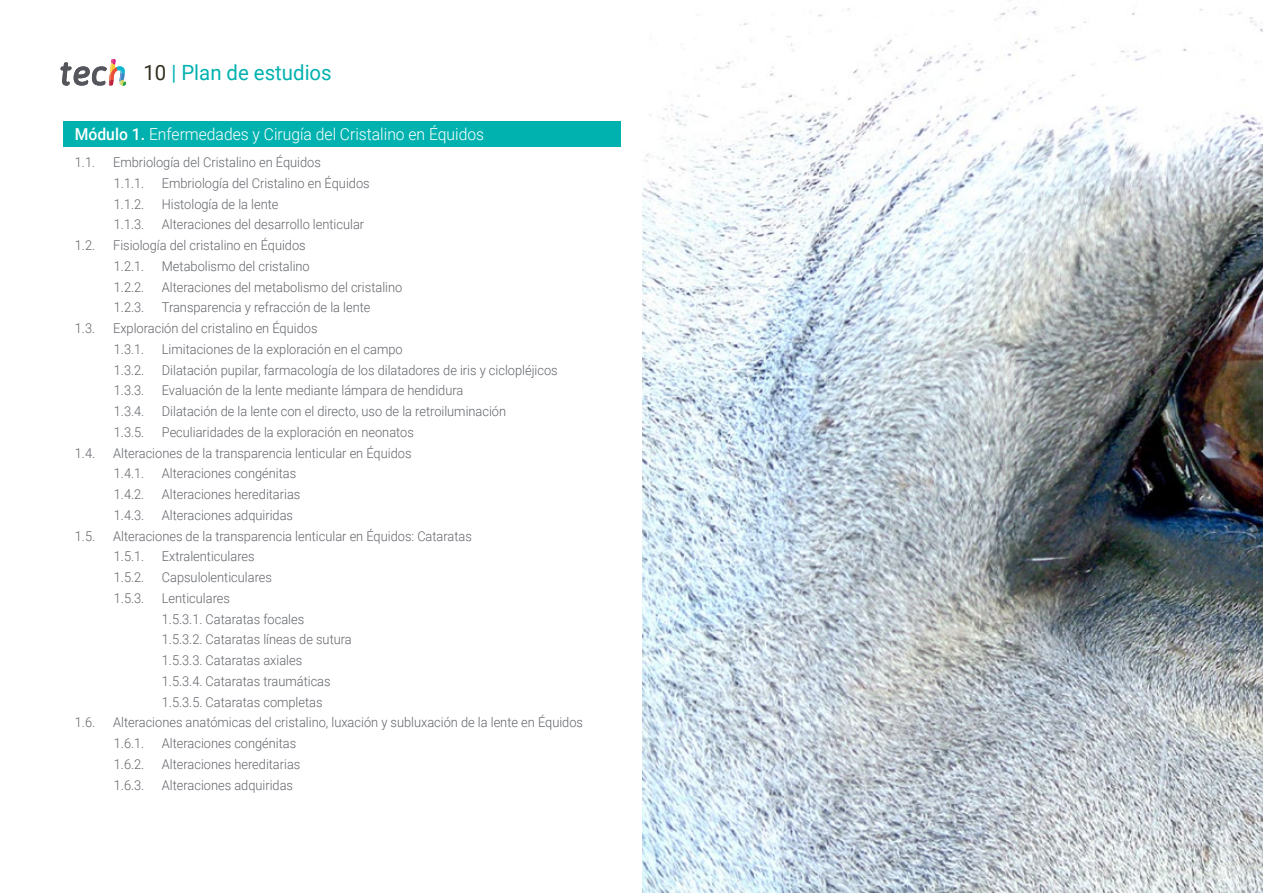
<style>
.page{position:relative;width:1263px;height:893px;background:#fff}
.page>*{position:absolute;margin:0;border:0;box-sizing:border-box;transform-origin:0 0}
.t1{font:21px "Roboto";color:#00b2af}
.t2{font:300 16.5px "Roboto";color:#fff;scale:.95 1}
.t3{font:300 13.5px/20.7px "Roboto";color:#61646a;scale:.95 1}
.s1{color:#312e20}
.s2{font-weight:500}
</style>
<div class="page">
<img style="left:642px;top:0;width:621px;height:893px">
<div style="left:64px;top:121px;width:557px;height:25px;background:#00b2af"></div>
<svg style="left:61px;top:59px;width:65px;height:27px"></svg>
<h1 class="t1" style="left:144px;top:57px;width:190px"><span class="s1">10</span> | Plan de estudios</h1>
<p class="t2" style="left:75px;top:123px;width:432px"><span class="s2">Módulo 1.</span> Enfermedades y Cirugía del Cristalino en Équidos</p>
<p class="t3" style="left:75px;top:151px;width:23px">1.1.</p>
<p class="t3" style="left:113px;top:151px;width:220px">Embriología del Cristalino en Équidos<br>1.1.1.</p>
<p class="t3" style="left:162px;top:172px;width:220px">Embriología del Cristalino en Équidos</p>
<p class="t3" style="left:114px;top:193px;width:34px">1.1.2.</p>
<p class="t3" style="left:162px;top:193px;width:124px">Histología de la lente</p>
<p class="t3" style="left:114px;top:214px;width:34px">1.1.3.</p>
<p class="t3" style="left:162px;top:214px;width:215px">Alteraciones del desarrollo lenticular</p>
<p class="t3" style="left:75px;top:234px;width:23px">1.2.</p>
<p class="t3" style="left:113px;top:234px;width:204px">Fisiología del cristalino en Équidos<br>1.2.1.</p>
<p class="t3" style="left:162px;top:255px;width:157px">Metabolismo del cristalino</p>
<p class="t3" style="left:114px;top:276px;width:34px">1.2.2.</p>
<p class="t3" style="left:162px;top:276px;width:255px">Alteraciones del metabolismo del cristalino</p>
<p class="t3" style="left:114px;top:297px;width:34px">1.2.3.</p>
<p class="t3" style="left:162px;top:297px;width:221px">Transparencia y refracción de la lente</p>
<p class="t3" style="left:75px;top:317px;width:23px">1.3.</p>
<p class="t3" style="left:113px;top:317px;width:217px">Exploración del cristalino en Équidos<br>1.3.1.</p>
<p class="t3" style="left:162px;top:338px;width:255px">Limitaciones de la exploración en el campo</p>
<p class="t3" style="left:114px;top:359px;width:34px">1.3.2.</p>
<p class="t3" style="left:162px;top:359px;width:418px">Dilatación pupilar, farmacología de los dilatadores de iris y ciclopléjicos</p>
<p class="t3" style="left:114px;top:380px;width:34px">1.3.3.</p>
<p class="t3" style="left:162px;top:380px;width:319px">Evaluación de la lente mediante lámpara de hendidura</p>
<p class="t3" style="left:114px;top:400px;width:34px">1.3.4.</p>
<p class="t3" style="left:162px;top:400px;width:364px">Dilatación de la lente con el directo, uso de la retroiluminación</p>
<p class="t3" style="left:114px;top:421px;width:34px">1.3.5.</p>
<p class="t3" style="left:162px;top:421px;width:267px">Peculiaridades de la exploración en neonatos</p>
<p class="t3" style="left:75px;top:442px;width:23px">1.4.</p>
<p class="t3" style="left:113px;top:442px;width:316px">Alteraciones de la transparencia lenticular en Équidos<br>1.4.1.</p>
<p class="t3" style="left:162px;top:463px;width:143px">Alteraciones congénitas</p>
<p class="t3" style="left:114px;top:483px;width:34px">1.4.2.</p>
<p class="t3" style="left:162px;top:483px;width:147px">Alteraciones hereditarias</p>
<p class="t3" style="left:114px;top:504px;width:34px">1.4.3.</p>
<p class="t3" style="left:162px;top:504px;width:140px">Alteraciones adquiridas</p>
<p class="t3" style="left:75px;top:525px;width:23px">1.5.</p>
<p class="t3" style="left:113px;top:525px;width:379px">Alteraciones de la transparencia lenticular en Équidos: Cataratas<br>1.5.1.</p>
<p class="t3" style="left:162px;top:546px;width:99px">Extralenticulares</p>
<p class="t3" style="left:114px;top:566px;width:34px">1.5.2.</p>
<p class="t3" style="left:162px;top:566px;width:117px">Capsulolenticulares</p>
<p class="t3" style="left:114px;top:587px;width:34px">1.5.3.</p>
<p class="t3" style="left:162px;top:587px;width:201px">Lenticulares<br>1.5.3.1. Cataratas focales<br>1.5.3.2. Cataratas líneas de sutura<br>1.5.3.3. Cataratas axiales<br>1.5.3.4. Cataratas traumáticas<br>1.5.3.5. Cataratas completas</p>
<p class="t3" style="left:75px;top:712px;width:23px">1.6.</p>
<p class="t3" style="left:113px;top:712px;width:496px">Alteraciones anatómicas del cristalino, luxación y subluxación de la lente en Équidos<br>1.6.1.</p>
<p class="t3" style="left:162px;top:732px;width:143px">Alteraciones congénitas</p>
<p class="t3" style="left:114px;top:753px;width:34px">1.6.2.</p>
<p class="t3" style="left:162px;top:753px;width:147px">Alteraciones hereditarias</p>
<p class="t3" style="left:114px;top:774px;width:34px">1.6.3.</p>
<p class="t3" style="left:162px;top:774px;width:140px">Alteraciones adquiridas</p>
</div>
